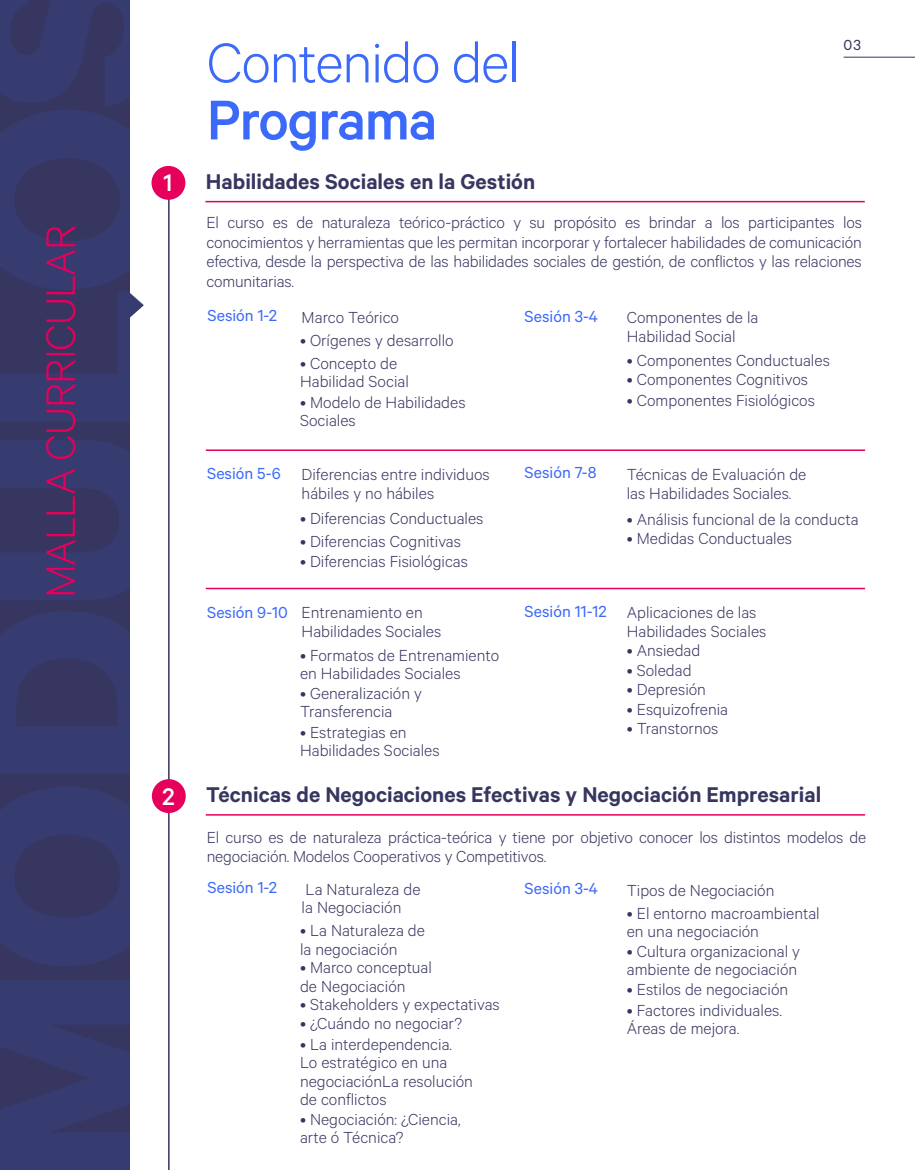
<style>
.page{position:relative;width:915px;height:1170px;background:#fff}
.page>*{position:absolute;margin:0;border:0;box-sizing:border-box;transform-origin:0 0}
.t1{font:300 63px "Calibre";letter-spacing:-.025em;color:#3b69fa}
.t2{font:500 63px "Calibre";letter-spacing:-.025em;color:#3b69fa}
.t3{font:300 46.5px "Calibre";letter-spacing:-.025em;color:#e6005b}
.t4{font:600 24px "Calibre";color:#363661}
.t5{font:300 18px/18.6px "Calibre";color:#363661}
.t6{font:18px "Calibre";color:#3b69fa}
.t7{font:16.5px "Calibre";color:#363661}
.s1{font-weight:500;font-size:27px;color:#fff}
</style>
<div class="page">
<hr style="left:843px;top:57px;width:71px;height:1px;background:#363661">
<div style="left:0;top:0;width:130px;height:1169px;background:#363661"></div>
<svg style="left:130px;top:293px;width:14px;height:25px"></svg>
<hr style="left:205px;top:201px;width:659px;height:1px;background:#e6005b">
<hr style="left:168px;top:185px;width:1px;height:984px;background:#363661">
<div style="left:151px;top:166px;width:34px;height:34px;background:#e6005b;border-radius:50%"></div>
<hr style="left:206px;top:449px;width:658px;height:2px;background:#e6005b">
<hr style="left:206px;top:814px;width:658px;height:1px;background:#e6005b">
<div style="left:152px;top:779px;width:34px;height:34px;background:#e6005b;border-radius:50%"></div>
<hr style="left:206px;top:587px;width:658px;height:2px;background:#e6005b">
<h2 class="t3" style="left:34px;top:598px;width:375px;rotate:-90deg">MALLA CURRICULAR</h2>
<h1 class="t1" style="left:206px;top:26px;width:315px">Contenido del</h1>
<h1 class="t2" style="left:206px;top:83px;width:232px">Programa</h1>
<h3 class="t4" style="left:164px;top:167px;width:373px"><span class="s1">1</span> Habilidades Sociales en la Gestión</h3>
<p class="t7" style="left:843px;top:36px;width:19px">03</p>
<p class="t5" style="left:206px;top:212px;width:656px;line-height:19.5px;text-align:justify">El curso es de naturaleza teórico-práctico y su propósito es brindar a los participantes los conocimientos y herramientas que les permitan incorporar y fortalecer habilidades de comunicación efectiva, desde la perspectiva de las habilidades sociales de gestión, de conflictos y las relaciones comunitarias.</p>
<p class="t6" style="left:207px;top:305px;width:71px">Sesión 1-2</p>
<p class="t5" style="left:301px;top:307px;width:99px">Marco Teórico</p>
<p class="t5" style="left:300px;top:330px;width:155px">• Orígenes y desarrollo</p>
<p class="t6" style="left:524px;top:306px;width:75px">Sesión 3-4</p>
<p class="t5" style="left:626px;top:308px;width:133px">Componentes de la<br>Habilidad Social</p>
<p class="t5" style="left:300px;top:353px;width:110px">• Concepto de<br>Habilidad Social</p>
<p class="t5" style="left:626px;top:350px;width:204px">• Componentes Conductuales</p>
<p class="t5" style="left:626px;top:369px;width:183px">• Componentes Cognitivos</p>
<p class="t5" style="left:300px;top:392px;width:167px">• Modelo de Habilidades<br>Sociales</p>
<p class="t5" style="left:626px;top:390px;width:189px">• Componentes Fisiológicos</p>
<p class="t6" style="left:207px;top:463px;width:75px">Sesión 5-6</p>
<p class="t5" style="left:301px;top:464px;width:189px">Diferencias entre individuos hábiles y no hábiles</p>
<p class="t6" style="left:524px;top:462px;width:73px">Sesión 7-8</p>
<p class="t5" style="left:626px;top:464px;width:181px">Técnicas de Evaluación de las Habilidades Sociales.</p>
<p class="t5" style="left:300px;top:508px;width:185px">• Diferencias Conductuales</p>
<p class="t5" style="left:626px;top:509px;width:233px">• Análisis funcional de la conducta</p>
<p class="t5" style="left:300px;top:531px;width:162px">• Diferencias Cognitivas</p>
<p class="t5" style="left:626px;top:528px;width:167px">• Medidas Conductuales</p>
<p class="t5" style="left:300px;top:551px;width:169px">• Diferencias Fisiológicas</p>
<p class="t6" style="left:207px;top:601px;width:82px">Sesión 9-10</p>
<p class="t5" style="left:301px;top:602px;width:141px">Entrenamiento en<br>Habilidades Sociales</p>
<p class="t5" style="left:300px;top:645px;width:200px">• Formatos de Entrenamiento en Habilidades Sociales</p>
<p class="t5" style="left:300px;top:682px;width:123px">• Generalización y<br>Transferencia</p>
<p class="t5" style="left:300px;top:722px;width:141px">• Estrategias en<br>Habilidades Sociales</p>
<p class="t6" style="left:524px;top:600px;width:83px">Sesión 11-12</p>
<p class="t5" style="left:626px;top:602px;width:141px">Aplicaciones de las<br>Habilidades Sociales</p>
<p class="t5" style="left:626px;top:640px;width:75px">• Ansiedad</p>
<p class="t5" style="left:626px;top:679px;width:81px">• Depresión</p>
<p class="t5" style="left:626px;top:659px;width:66px">• Soledad</p>
<p class="t5" style="left:626px;top:699px;width:103px">• Esquizofrenia</p>
<p class="t5" style="left:626px;top:718px;width:93px">• Transtornos</p>
<h3 class="t4" style="left:162px;top:780px;width:660px"><span class="s1">2</span> Técnicas de Negociaciones Efectivas y Negociación Empresarial</h3>
<p class="t5" style="left:207px;top:826px;width:661px;line-height:19.5px">El curso es de naturaleza práctica-teórica y tiene por objetivo conocer los distintos modelos de negociación. Modelos Cooperativos y Competitivos.</p>
<p class="t6" style="left:207px;top:877px;width:71px">Sesión 1-2</p>
<p class="t5" style="left:301px;top:878px;width:120px">La Naturaleza de la Negociación</p>
<p class="t5" style="left:300px;top:920px;width:126px">• La Naturaleza de la negociación</p>
<p class="t5" style="left:300px;top:957px;width:133px">• Marco conceptual de Negociación</p>
<p class="t5" style="left:300px;top:994px;width:201px">• Stakeholders y expectativas</p>
<p class="t5" style="left:300px;top:1013px;width:163px">• ¿Cuándo no negociar?</p>
<p class="t5" style="left:300px;top:1033px;width:174px">• La interdependencia.<br>Lo estratégico en una negociaciónLa resolución de conflictos</p>
<p class="t5" style="left:300px;top:1108px;width:162px">• Negociación: ¿Ciencia, arte ó Técnica?</p>
<p class="t6" style="left:524px;top:877px;width:75px">Sesión 3-4</p>
<p class="t5" style="left:626px;top:879px;width:149px">Tipos de Negociación</p>
<p class="t5" style="left:626px;top:903px;width:194px">• El entorno macroambiental en una negociación</p>
<p class="t5" style="left:626px;top:940px;width:175px">• Cultura organizacional y ambiente de negociación</p>
<p class="t5" style="left:626px;top:979px;width:163px">• Estilos de negociación</p>
<p class="t5" style="left:626px;top:999px;width:157px">• Factores individuales.<br>Áreas de mejora.</p>
</div>
